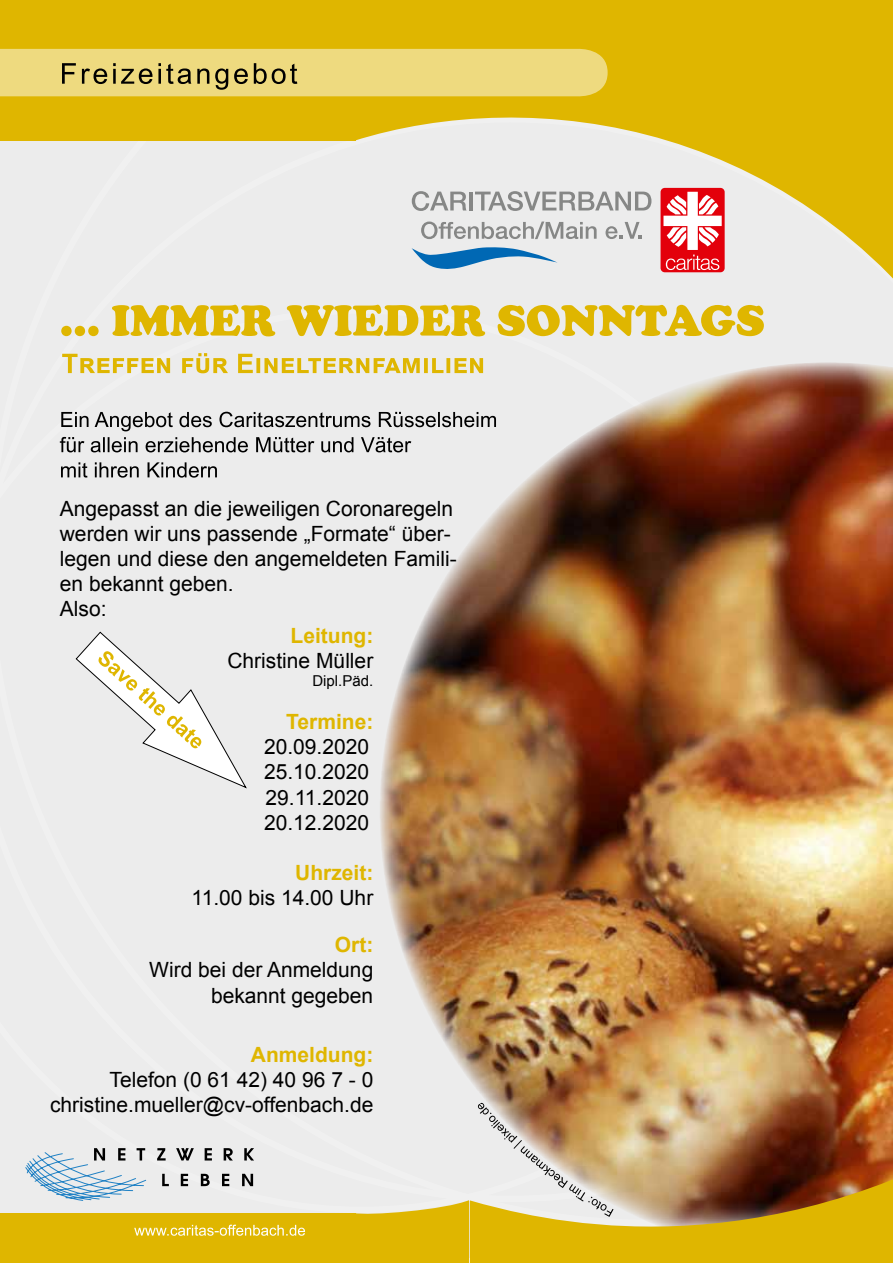
<style>
.page{position:relative;width:893px;height:1263px;background:#fff}
.page>*{position:absolute;margin:0;border:0;box-sizing:border-box;transform-origin:0 0}
.t1{font:21px/25.2px "Arial";color:#000;text-align:right}
.t2{font:700 21px "Arial";color:#dfb600}
.t3{font:15px "Arial";color:#000}
</style>
<div class="page">
<div style="left:0;top:140px;width:379px;height:1073px;background:#ececec"></div>
<svg style="left:354px;top:0;width:539px;height:385px;background:#e5d27d"></svg>
<div style="left:0;top:0;width:355px;height:140px;background:#dfb600"></div>
<svg style="left:61px;top:305px;width:703px;height:31px;background:#e4cd67"></svg>
<svg style="left:61px;top:462px;width:156px;height:16px;background:#ababab"></svg>
<svg style="left:60px;top:437px;width:319px;height:15px;background:#a8a8a8"></svg>
<svg style="left:61px;top:412px;width:318px;height:19px;background:#b5b5b5"></svg>
<img style="left:379px;top:362px;width:514px;height:777px">
<svg style="left:354px;top:1139px;width:539px;height:124px;background:#c49f3f"></svg>
<div style="left:0;top:1213px;width:355px;height:50px;background:#dfb600"></div>
<svg style="left:134px;top:1225px;width:171px;height:11px"></svg>
<svg style="left:0;top:48px;width:608px;height:49px;background:#e3cf74"></svg>
<svg style="left:26px;top:1148px;width:228px;height:53px;background:#c9d1d7"></svg>
<div style="left:661px;top:188px;width:64px;height:84px;background:#e3000b;border-radius:4px"></div>
<svg style="left:663px;top:192px;width:59px;height:78px"></svg>
<svg style="left:412px;top:191px;width:55px;height:20px"></svg>
<hr style="left:469px;top:192px;width:4px;height:18px;background:#868786">
<svg style="left:475px;top:191px;width:176px;height:20px;background:#c1c1c1"></svg>
<svg style="left:421px;top:222px;width:176px;height:17px;background:#c3c4c3"></svg>
<svg style="left:606px;top:222px;width:35px;height:17px"></svg>
<svg style="left:412px;top:247px;width:146px;height:24px;background:#8eb7d5"></svg>
<svg style="left:478px;top:1103px;width:135px;height:114px;background:#d2bfa6"></svg>
<svg style="left:62px;top:353px;width:421px;height:20px;background:#e7d792"></svg>
<svg style="left:75px;top:631px;width:172px;height:158px"></svg>
<p class="t1" style="left:60px;top:495px;width:398px;text-align:left">Angepasst an die jeweiligen Coronaregeln werden wir uns passende „Formate“ über&shy;legen und diese den angemeldeten Famili&shy;en bekannt geben.<br>Also:</p>
<p class="t2" style="left:291px;top:620px;width:84px">Leitung:</p>
<p class="t1" style="left:227px;top:648px;width:147px">Christine Müller</p>
<p class="t3" style="left:312px;top:670px;width:62px">Dipl.Päd.</p>
<p class="t2" style="left:286px;top:707px;width:89px">Termine:</p>
<p class="t1" style="left:264px;top:734px;width:107px;text-align:justify">20.09.2020<br>25.10.2020<br>29.11.2020<br>20.12.2020</p>
<p class="t2" style="left:295px;top:858px;width:80px">Uhrzeit:</p>
<p class="t1" style="left:192px;top:885px;width:183px">11.00 bis 14.00 Uhr</p>
<p class="t2" style="left:335px;top:930px;width:40px">Ort:</p>
<p class="t1" style="left:149px;top:957px;width:226px">Wird bei der Anmeldung bekannt gegeben</p>
<p class="t2" style="left:251px;top:1039px;width:124px">Anmeldung:</p>
<p class="t1" style="left:50px;top:1066px;width:325px">Telefon (0 61 42) 40 96 7 - 0 christine.mueller@cv-offenbach.de</p>
</div>
